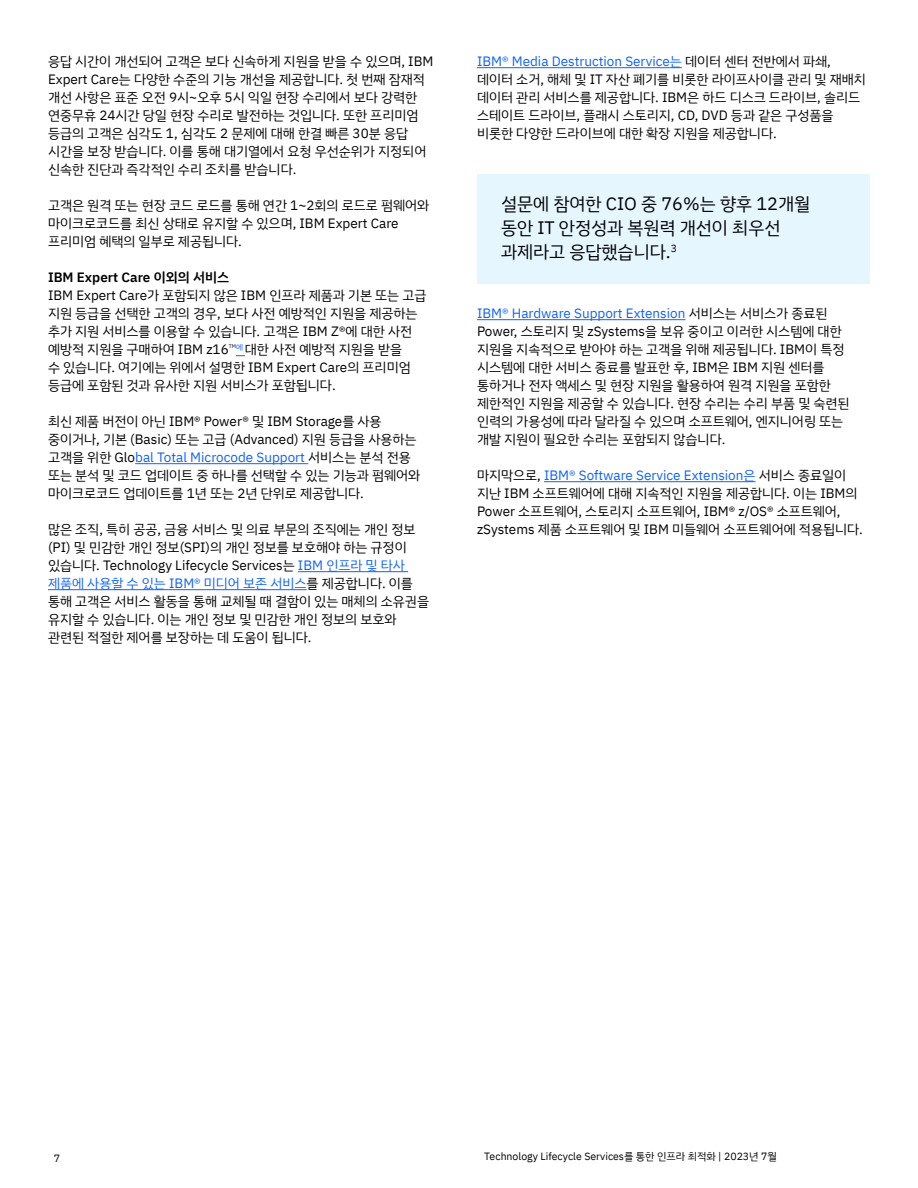
<style>
.page{position:relative;width:918px;height:1188px;background:#fff}
.page>*{position:absolute;margin:0;border:0;box-sizing:border-box;transform-origin:0 0}
.Callout_bkgd{font:18px/24px "IBM Plex Sans KR";color:#000}
.Body_text{font:13.5px/18px "IBM Plex Sans KR";color:#000}
.Subheading{font:13.5px "IBM Plex Sans KR Sm Bld";color:#000}
.t1{font:10.5px "IBM Plex Sans KR";color:#000}
.s1{color:#0f62fe}
</style>
<div class="page">
<hr style="left:477px;top:67px;width:205px;height:1px;background:#0f62fe">
<div style="left:477px;top:174px;width:393px;height:110px;background:#e5f6ff"></div>
<hr style="left:477px;top:319px;width:209px;height:1px;background:#0f62fe">
<hr style="left:544px;top:481px;width:212px;height:1px;background:#0f62fe">
<hr style="left:135px;top:463px;width:173px;height:1px;background:#0f62fe">
<hr style="left:298px;top:571px;width:110px;height:1px;background:#0f62fe">
<hr style="left:48px;top:589px;width:259px;height:1px;background:#0f62fe">
<p class="Body_text" style="left:48px;top:52px;width:387px">응답 시간이 개선되어 고객은 보다 신속하게 지원을 받을 수 있으며, IBM Expert Care는 다양한 수준의 기능 개선을 제공합니다. 첫 번째 잠재적 개선 사항은 표준 오전 9시~오후 5시 익일 현장 수리에서 보다 강력한 연중무휴 24시간 당일 현장 수리로 발전하는 것입니다. 또한 프리미엄 등급의 고객은 심각도 1, 심각도 2 문제에 대해 한결 빠른 30분 응답 시간을 보장 받습니다. 이를 통해 대기열에서 요청 우선순위가 지정되어 신속한 진단과 즉각적인 수리 조치를 받습니다.</p>
<p class="Body_text" style="left:48px;top:196px;width:383px">고객은 원격 또는 현장 코드 로드를 통해 연간 1~2회의 로드로 펌웨어와 마이크로코드를 최신 상태로 유지할 수 있으며, IBM Expert Care 프리미엄 혜택의 일부로 제공됩니다.</p>
<h4 class="Subheading" style="left:48px;top:269px;width:183px">IBM Expert Care 이외의 서비스</h4>
<p class="Body_text" style="left:48px;top:286px;width:380px">IBM Expert Care가 포함되지 않은 IBM 인프라 제품과 기본 또는 고급 지원 등급을 선택한 고객의 경우, 보다 사전 예방적인 지원을 제공하는 추가 지원 서비스를 이용할 수 있습니다. 고객은 IBM Z®에 대한 사전 예방적 지원을 구매하여 IBM z16<sup>TM</sup><sup>에</sup> 대한 사전 예방적 지원을 받을<br>수 있습니다. 여기에는 위에서 설명한 IBM Expert Care의 프리미엄 등급에 포함된 것과 유사한 지원 서비스가 포함됩니다.</p>
<p class="Body_text" style="left:48px;top:412px;width:374px">최신 제품 버전이 아닌 IBM® Power® 및 IBM Storage를 사용 중이거나, 기본 (Basic) 또는 고급 (Advanced) 지원 등급을 사용하는 고객을 위한 Glo<span class="s1">bal Total Microcode Support</span> 서비스는 분석 전용 또는 분석 및 코드 업데이트 중 하나를 선택할 수 있는 기능과 펌웨어와 마이크로코드 업데이트를 1년 또는 2년 단위로 제공합니다.</p>
<p class="Body_text" style="left:48px;top:520px;width:383px">많은 조직, 특히 공공, 금융 서비스 및 의료 부문의 조직에는 개인 정보 (PI) 및 민감한 개인 정보(SPI)의 개인 정보를 보호해야 하는 규정이 있습니다. Technology Lifecycle Services는 <span class="s1">IBM 인프라 및 타사 제품에 사용할 수 있는 IBM® 미디어 보존 서비스</span>를 제공합니다. 이를 통해 고객은 서비스 활동을 통해 교체될 때 결함이 있는 매체의 소유권을 유지할 수 있습니다. 이는 개인 정보 및 민감한 개인 정보의 보호와 관련된 적절한 제어를 보장하는 데 도움이 됩니다.</p>
<p class="Body_text" style="left:477px;top:52px;width:390px"><span class="s1">IBM® Media Destruction Service는</span> 데이터 센터 전반에서 파쇄, 데이터 소거, 해체 및 IT 자산 폐기를 비롯한 라이프사이클 관리 및 재배치 데이터 관리 서비스를 제공합니다. IBM은 하드 디스크 드라이브, 솔리드 스테이트 드라이브, 플래시 스토리지, CD, DVD 등과 같은 구성품을 비롯한 다양한 드라이브에 대한 확장 지원을 제공합니다.</p>
<p class="Callout_bkgd" style="left:501px;top:192px;width:311px">설문에 참여한 CIO 중 76%는 향후 12개월 동안 IT 안정성과 복원력 개선이 최우선 과제라고 응답했습니다.<sup>3</sup></p>
<p class="Body_text" style="left:477px;top:304px;width:374px"><span class="s1">IBM® Hardware Support Extension</span> 서비스는 서비스가 종료된 Power, 스토리지 및 zSystems을 보유 중이고 이러한 시스템에 대한 지원을 지속적으로 받아야 하는 고객을 위해 제공됩니다. IBM이 특정 시스템에 대한 서비스 종료를 발표한 후, IBM은 IBM 지원 센터를 통하거나 전자 액세스 및 현장 지원을 활용하여 원격 지원을 포함한 제한적인 지원을 제공할 수 있습니다. 현장 수리는 수리 부품 및 숙련된 인력의 가용성에 따라 달라질 수 있으며 소프트웨어, 엔지니어링 또는 개발 지원이 필요한 수리는 포함되지 않습니다.</p>
<p class="Body_text" style="left:477px;top:466px;width:387px">마지막으로, <span class="s1">IBM® Software Service Extension은</span> 서비스 종료일이 지난 IBM 소프트웨어에 대해 지속적인 지원을 제공합니다. 이는 IBM의 Power 소프트웨어, 스토리지 소프트웨어, IBM® z/OS® 소프트웨어, zSystems 제품 소프트웨어 및 IBM 미들웨어 소프트웨어에 적용됩니다.</p>
<p class="t1" style="left:54px;top:1153px;width:8px">7</p>
<p class="t1" style="left:484px;top:1150px;width:294px">Technology Lifecycle Services를 통한 인프라 최적화 | 2023년 7월</p>
</div>
